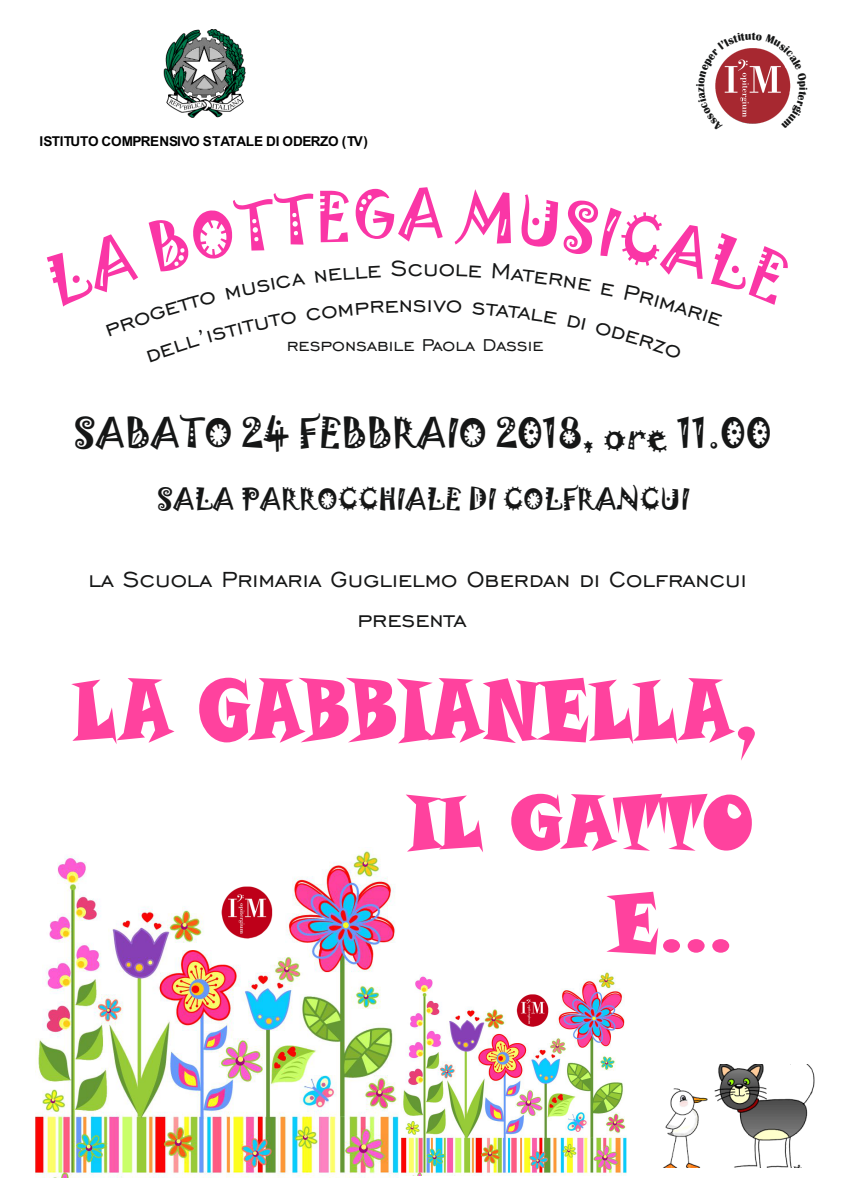
<style>
.page{position:relative;width:842px;height:1191px;background:#fff}
.page>*{position:absolute;margin:0;border:0;box-sizing:border-box;transform-origin:0 0}
.t1{font:86.2px "Snap ITC";color:#ff429e;scale:.71 1}
.t2{font:83.8px "Snap ITC";color:#ff429e;scale:.73 1}
.t3{font:75.9px "Snap ITC";letter-spacing:-.015em;color:#ff429e;scale:.8 1}
.t4{font:37.2px "Jokerman";color:#151616}
.t5{font:28px/39.7px "Engravers Gothic BT";color:#151616;text-align:center}
.t6{font:27px "Jokerman";color:#151616}
.t7{font:22px "Engravers Gothic BT";color:#151616}
.t8{font:700 13.6px "Arial";letter-spacing:-.025em;color:#000}
</style>
<div class="page">
<svg style="left:47px;top:187px;width:741px;height:119px"></svg>
<img style="left:35px;top:851px;width:364px;height:326px">
<img style="left:401px;top:972px;width:226px;height:203px">
<img style="left:664px;top:1064px;width:151px;height:103px">
<img style="left:163px;top:29px;width:83px;height:89px">
<svg style="left:715px;top:48px;width:76px;height:76px"></svg>
<svg style="left:433px;top:263px;width:290px;height:43px"></svg>
<svg style="left:106px;top:260px;width:300px;height:46px"></svg>
<p class="t8" style="left:40px;top:136px;width:330px">ISTITUTO COMPRENSIVO STATALE DI ODERZO (TV)</p>
<p class="t5" style="left:408px;top:249px;width:49px">cuo</p>
<p class="t5" style="left:399px;top:285px;width:35px">nsi</p>
<p class="t7" style="left:287px;top:334px;width:258px">responsabile Paola Dassie</p>
<h3 class="t4" style="left:74px;top:415px;width:699px">SABATO 24 FEBBRAIO 2018, ore 11.00</h3>
<p class="t6" style="left:157px;top:486px;width:534px">SALA PARROCCHIALE DI COLFRANCUI</p>
<p class="t5" style="left:88px;top:560px;width:660px">la Scuola Primaria Guglielmo Oberdan di Colfrancui presenta</p>
<h1 class="t1" style="left:73px;top:675px;width:967px">LA GABBIANELLA,</h1>
<h3 class="t3" style="left:406px;top:791px;width:435px">IL GATTO</h3>
<h2 class="t2" style="left:610px;top:889px;width:170px">E...</h2>
</div>
